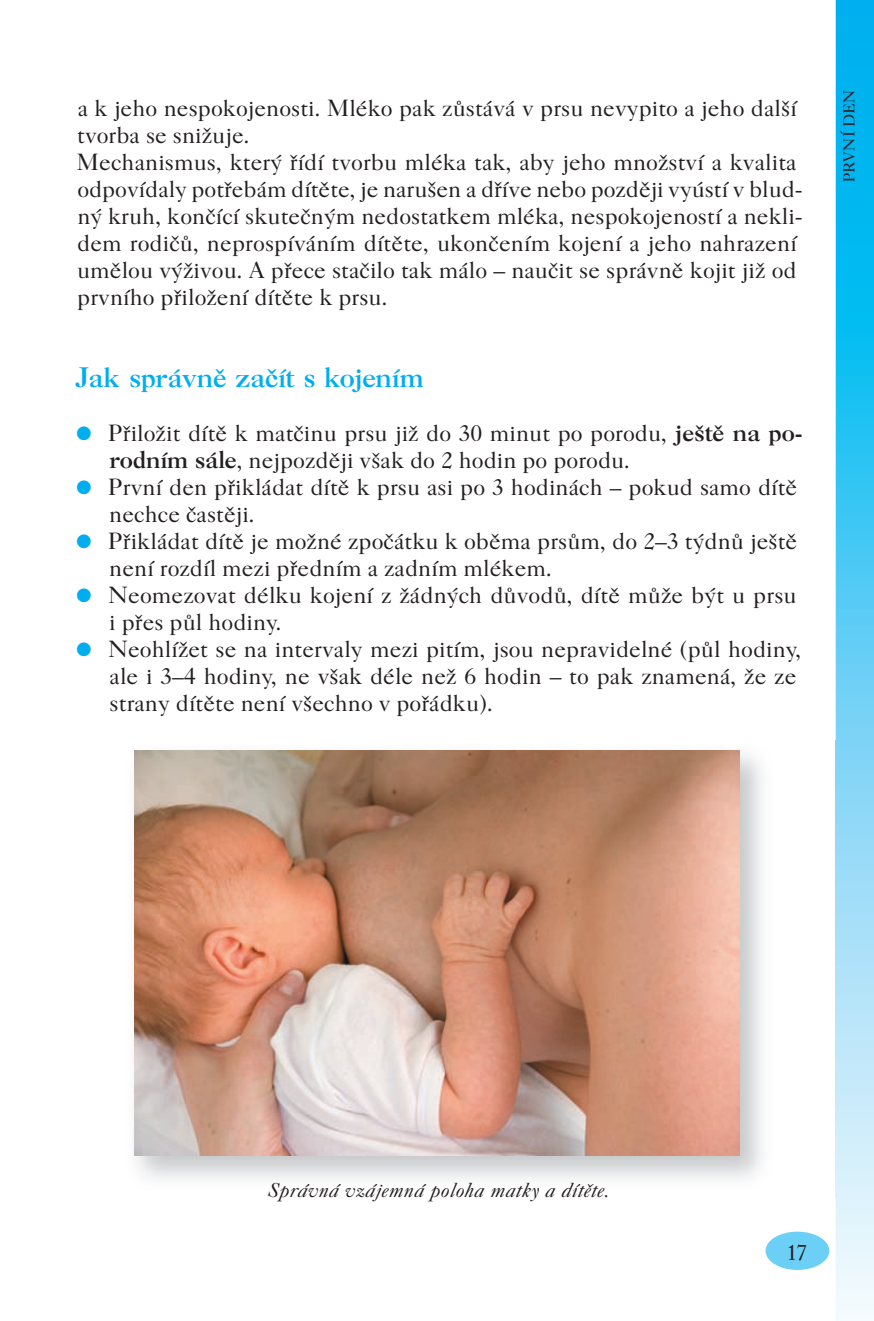
<style>
.page{position:relative;width:874px;height:1321px;background:#fff}
.page>*{position:absolute;margin:0;border:0;box-sizing:border-box;transform-origin:0 0}
.t1{font:700 27px "Casablanca";letter-spacing:-.01em;color:#00aeef}
.t2{font:23.62px/27px "Casablanca";color:#231f20}
.t3{font:22.5px "Casablanca";color:#231f20}
.t4{font:italic 20.25px "Casablanca";letter-spacing:.015em;color:#231f20}
.t5{font:15.75px "Casablanca";letter-spacing:-.01em;color:#231f20}
.s1{font-weight:700}
</style>
<div class="page">
<svg style="left:836px;top:0;width:38px;height:1315px;background:#3fc7f3"></svg>
<div style="left:765px;top:1231px;width:64px;height:38px;background:#6bcff6;border-radius:50%"></div>
<img style="left:134px;top:740px;width:740px;height:458px">
<img style="left:134px;top:750px;width:605px;height:405px">
<p class="t2" style="left:77px;top:97px;width:727px">a k jeho nespokojenosti. Mléko pak zůstává v prsu nevypito a jeho další tvorba se snižuje.<br>Mechanismus, který řídí tvorbu mléka tak, aby jeho množství a kvalita odpovídaly potřebám dítěte, je narušen a dříve nebo později vyústí v blud&shy;ný kruh, končící skutečným nedostatkem mléka, nespokojeností a nekli&shy;dem rodičů, neprospíváním dítěte, ukončením kojení a jeho nahrazení umělou výživou. A přece stačilo tak málo – naučit se správně kojit již od prvního přiložení dítěte k prsu.</p>
<p class="t1" style="left:76px;top:366px;width:349px">Jak správně začít s kojením</p>
<p class="t2" style="left:108px;top:421px;width:696px">Přiložit dítě k matčinu prsu již do 30 minut po porodu, <span class="s1">ještě na po&shy;rodním sále</span>, nejpozději však do 2 hodin po porodu.<br>První den přikládat dítě k prsu asi po 3 hodinách – pokud samo dítě nechce častěji.<br>Přikládat dítě je možné zpočátku k oběma prsům, do 2–3 týdnů ještě není rozdíl mezi předním a zadním mlékem.<br>Neomezovat délku kojení z žádných důvodů, dítě může být u prsu i přes půl hodiny.<br>Neohlížet se na intervaly mezi pitím, jsou nepravidelné (půl hodiny, ale i 3–4 hodiny, ne však déle než 6 hodin – to pak znamená, že ze strany dítěte není všechno v pořádku).</p>
<p class="t5" style="left:843px;top:182px;width:93px;rotate:-90deg">PRVNÍ DEN</p>
<p class="t4" style="left:268px;top:1182px;width:343px">Správná vzájemná poloha matky a dítěte.</p>
<p class="t3" style="left:786px;top:1243px;width:22px">17</p>
</div>
